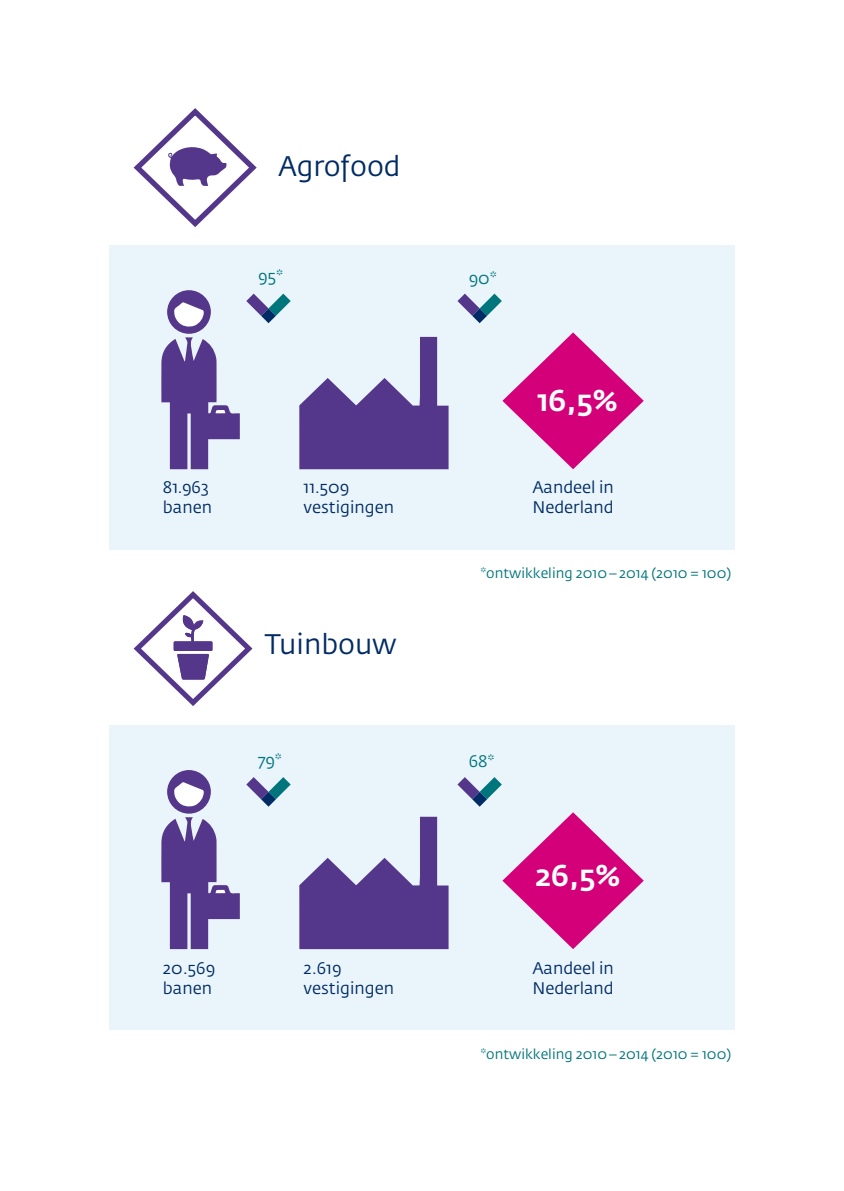
<style>
.page{position:relative;width:844px;height:1191px;background:#fff}
.page>*{position:absolute;margin:0;border:0;box-sizing:border-box;transform-origin:0 0}
.t1{font:500 29.93px "Fedra Sans Pro";color:#fff}
.t2{font:28px "Fedra Sans Pro";color:#002b64}
.t3{font:16.62px/19.9px "Fedra Sans Pro";color:#002b64}
.t4{font:16.62px "Fedra Sans Pro";color:#00757c}
.t5{font:14px "Fedra Sans Pro";color:#00757c}
</style>
<div class="page">
<div style="left:109px;top:724px;width:625px;height:305px;background:#eaf5fb"></div>
<div style="left:109px;top:245px;width:625px;height:304px;background:#eaf5fb"></div>
<svg style="left:502px;top:332px;width:141px;height:137px"></svg>
<svg style="left:502px;top:812px;width:141px;height:137px"></svg>
<svg style="left:299px;top:337px;width:149px;height:132px"></svg>
<svg style="left:299px;top:816px;width:149px;height:133px"></svg>
<svg style="left:161px;top:290px;width:79px;height:179px"></svg>
<svg style="left:161px;top:770px;width:79px;height:179px"></svg>
<svg style="left:133px;top:108px;width:124px;height:119px"></svg>
<svg style="left:133px;top:591px;width:120px;height:115px"></svg>
<svg style="left:246px;top:294px;width:44px;height:29px"></svg>
<svg style="left:246px;top:777px;width:44px;height:29px"></svg>
<svg style="left:457px;top:294px;width:44px;height:29px"></svg>
<svg style="left:457px;top:777px;width:44px;height:29px"></svg>
<p class="t3" style="left:163px;top:477px;width:50px">81.963 banen</p>
<h2 class="t2" style="left:278px;top:149px;width:124px">Agrofood</h2>
<p class="t4" style="left:258px;top:266px;width:27px">95*</p>
<p class="t4" style="left:468px;top:268px;width:30px">90*</p>
<h1 class="t1" style="left:537px;top:381px;width:82px">16,5%</h1>
<p class="t3" style="left:303px;top:477px;width:92px">11.509 vestigingen</p>
<p class="t3" style="left:532px;top:477px;width:83px">Aandeel in<br>Nederland</p>
<h2 class="t2" style="left:265px;top:626px;width:133px">Tuinbouw</h2>
<p class="t4" style="left:258px;top:749px;width:25px">79*</p>
<p class="t5" style="left:480px;top:564px;width:252px">*ontwikkeling 2010–2014 (2010 = 100)</p>
<p class="t4" style="left:468px;top:751px;width:27px">68*</p>
<h1 class="t1" style="left:535px;top:857px;width:86px">26,5%</h1>
<p class="t3" style="left:163px;top:958px;width:54px">20.569 banen</p>
<p class="t3" style="left:303px;top:958px;width:92px">2.619 vestigingen</p>
<p class="t3" style="left:532px;top:958px;width:83px">Aandeel in<br>Nederland</p>
<p class="t5" style="left:480px;top:1045px;width:252px">*ontwikkeling 2010–2014 (2010 = 100)</p>
</div>
